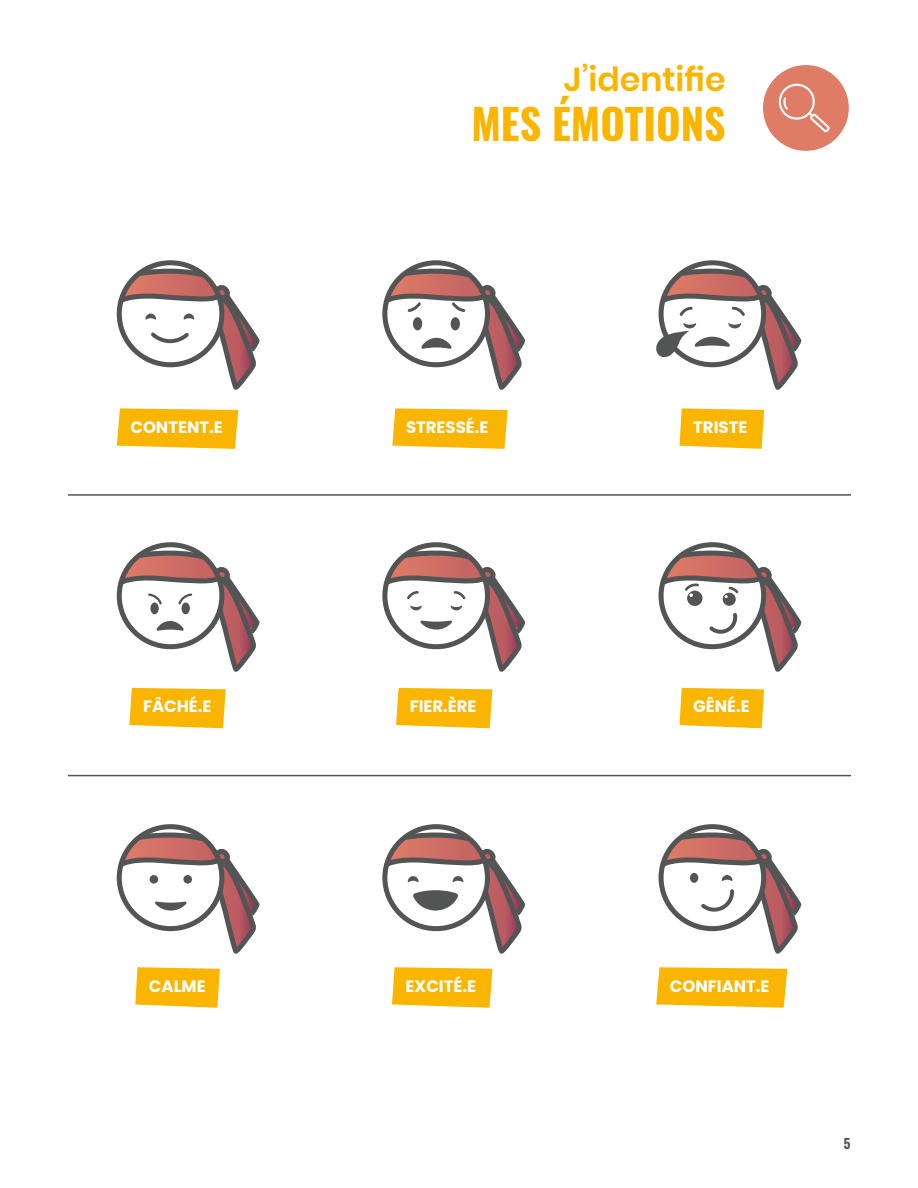
<style>
.page{position:relative;width:918px;height:1188px;background:#fff}
.page>*{position:absolute;margin:0;border:0;box-sizing:border-box;transform-origin:0 0}
.t1{font:700 42px "Oswald";color:#fab500}
.t2{font:600 33.15px "Poppins";color:#fab500}
.t3{font:700 16.5px "Poppins";color:#fff}
.t4{font:700 13.5px "Oswald";color:#535454}
</style>
<div class="page">
<div style="left:762px;top:64px;width:88px;height:88px;background:#df7c66;border-radius:50%"></div>
<div style="left:761px;top:63px;width:90px;height:90px;border:2px solid #fff;border-radius:50%"></div>
<svg style="left:779px;top:83px;width:51px;height:50px"></svg>
<svg style="left:117px;top:408px;width:121px;height:41px;background:#fabb17"></svg>
<svg style="left:392px;top:408px;width:116px;height:41px;background:#fabc19"></svg>
<svg style="left:680px;top:408px;width:84px;height:41px;background:#fabb16"></svg>
<svg style="left:382px;top:267px;width:144px;height:123px"></svg>
<svg style="left:656px;top:267px;width:146px;height:123px"></svg>
<svg style="left:129px;top:688px;width:97px;height:40px;background:#faba14"></svg>
<svg style="left:396px;top:688px;width:96px;height:40px;background:#faba11"></svg>
<svg style="left:680px;top:688px;width:84px;height:40px;background:#fab911"></svg>
<svg style="left:658px;top:549px;width:144px;height:123px"></svg>
<svg style="left:382px;top:549px;width:144px;height:123px"></svg>
<svg style="left:117px;top:549px;width:143px;height:123px"></svg>
<svg style="left:117px;top:267px;width:143px;height:123px"></svg>
<svg style="left:135px;top:967px;width:85px;height:41px;background:#fabc19"></svg>
<svg style="left:392px;top:967px;width:100px;height:41px;background:#fabb17"></svg>
<svg style="left:656px;top:967px;width:131px;height:41px;background:#fabb17"></svg>
<svg style="left:382px;top:831px;width:144px;height:123px"></svg>
<svg style="left:658px;top:831px;width:144px;height:123px"></svg>
<svg style="left:117px;top:831px;width:143px;height:123px"></svg>
<div style="left:183px;top:875px;width:9px;height:9px;background:#535454;border-radius:50%"></div>
<div style="left:150px;top:875px;width:8px;height:9px;background:#535454;border-radius:50%"></div>
<hr style="left:68px;top:775px;width:783px;height:1px;background:#535454">
<hr style="left:68px;top:494px;width:783px;height:2px;background:#535454">
<h2 class="t2" style="left:564px;top:60px;width:163px">J’identifie</h2>
<h1 class="t1" style="left:471px;top:95px;width:256px">MES ÉMOTIONS</h1>
<p class="t3" style="left:130px;top:418px;width:94px">CONTENT.E</p>
<p class="t3" style="left:406px;top:418px;width:84px">STRESSÉ.E</p>
<p class="t3" style="left:693px;top:418px;width:56px">TRISTE</p>
<p class="t3" style="left:143px;top:697px;width:70px">FÂCHÉ.E</p>
<p class="t3" style="left:410px;top:697px;width:68px">FIER.ÈRE</p>
<p class="t3" style="left:693px;top:697px;width:58px">GÊNÉ.E</p>
<p class="t3" style="left:149px;top:976px;width:58px">CALME</p>
<p class="t3" style="left:406px;top:976px;width:72px">EXCITÉ.E</p>
<p class="t3" style="left:670px;top:976px;width:101px">CONFIANT.E</p>
<p class="t4" style="left:843px;top:1134px;width:9px">5</p>
</div>
